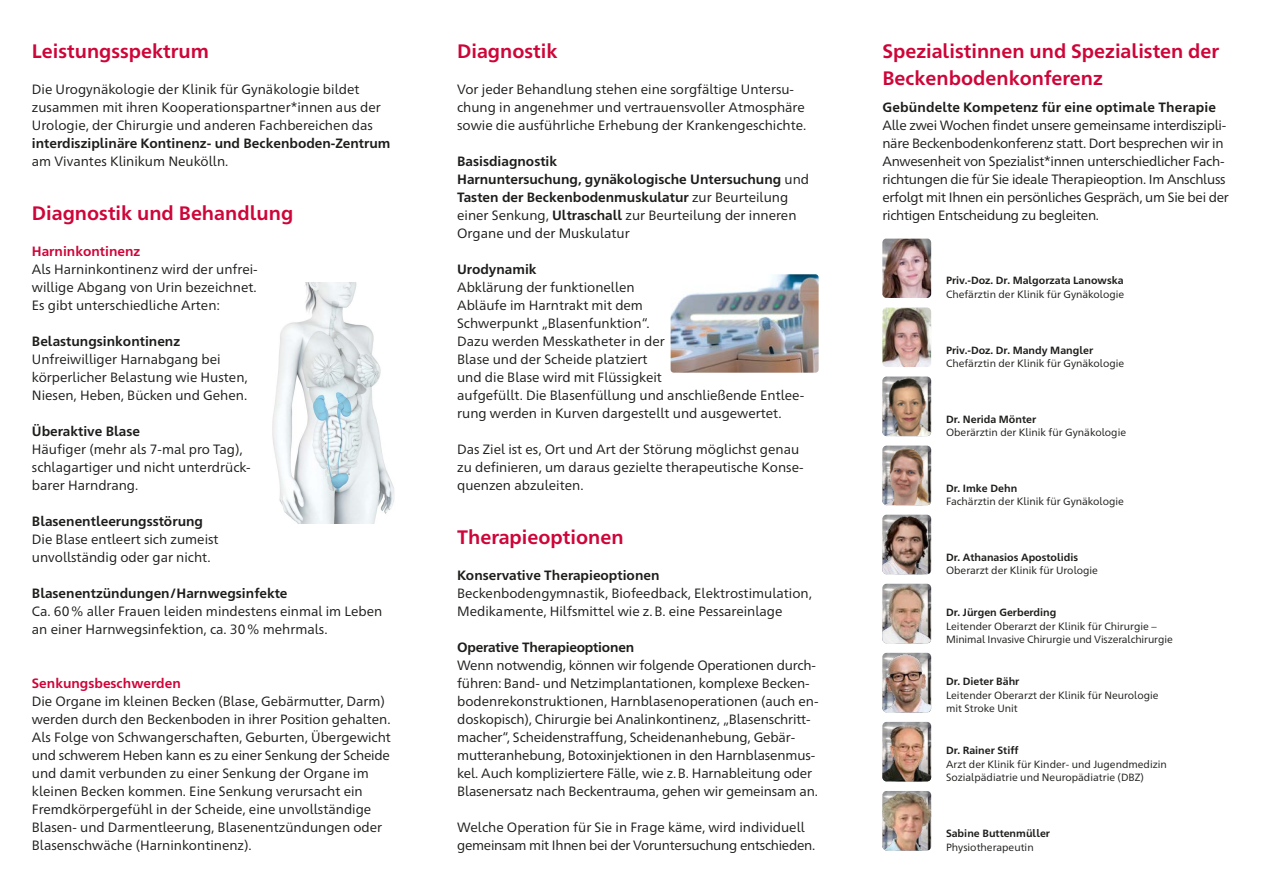
<style>
.page{position:relative;width:1263px;height:893px;background:#fff}
.page>*{position:absolute;margin:0;border:0;box-sizing:border-box;transform-origin:0 0}
.t1{font:700 19.5px/27px "Frutiger Neue 1450 Pro";color:#ce0539}
.t2{font:13.5px/18px "Frutiger Neue 1450 Pro";color:#1d1d1b}
.t3{font:700 13.5px/18px "Frutiger Neue 1450 Pro";color:#1d1d1b}
.t4{font:13.5px/18px "Frutiger Neue 1450 Pro";letter-spacing:-.02em;color:#1d1d1b}
.t5{font:700 13.5px "Frutiger Neue 1450 Pro";color:#ce0539}
.t6{font:10.5px/13.5px "Frutiger Neue 1450 Pro";color:#1d1d1b}
.t7{font:700 10.5px "Frutiger Neue 1450 Pro";color:#1d1d1b}
.s1{font-weight:400}
</style>
<div class="page">
<img style="left:272px;top:283px;width:123px;height:241px">
<img style="left:671px;top:274px;width:148px;height:99px">
<img style="left:882px;top:653px;width:49px;height:59px">
<img style="left:882px;top:239px;width:49px;height:59px">
<img style="left:882px;top:307px;width:49px;height:60px">
<img style="left:882px;top:377px;width:49px;height:59px">
<img style="left:882px;top:446px;width:49px;height:59px">
<img style="left:882px;top:515px;width:49px;height:59px">
<img style="left:882px;top:791px;width:49px;height:59px">
<img style="left:882px;top:722px;width:49px;height:59px">
<img style="left:882px;top:584px;width:49px;height:59px">
<h1 class="t1" style="left:32px;top:37px;width:179px">Leistungsspektrum</h1>
<p class="t2" style="left:32px;top:80px;width:350px">Die Urogynäkologie der Klinik für Gynäkologie bildet zusammen mit ihren Kooperationspartner*innen aus der<br>Urologie, der Chirurgie und anderen Fachbereichen das</p>
<p class="t3" style="left:32px;top:134px;width:360px">interdisziplinäre Kontinenz- und Beckenboden-Zentrum</p>
<p class="t2" style="left:32px;top:152px;width:198px">am Vivantes Klinikum Neukölln.</p>
<h1 class="t1" style="left:32px;top:199px;width:263px">Diagnostik und Behandlung</h1>
<p class="t5" style="left:32px;top:242px;width:110px">Harninkontinenz</p>
<p class="t2" style="left:32px;top:260px;width:227px;text-align:justify">Als Harninkontinenz wird der unfrei&shy;willige Abgang von Urin bezeichnet.<br>Es gibt unterschiedliche Arten:</p>
<p class="t3" style="left:32px;top:332px;width:150px">Belastungsinkontinenz</p>
<p class="t2" style="left:32px;top:350px;width:217px">Unfreiwilliger Harnabgang bei körperlicher Belastung wie Husten,<br>Niesen, Heben, Bücken und Gehen.</p>
<p class="t3" style="left:32px;top:422px;width:110px">Überaktive Blase</p>
<p class="t2" style="left:32px;top:440px;width:220px">Häufiger (mehr als 7-mal pro Tag), schlagartiger und nicht unterdrück&shy;barer Harndrang.</p>
<p class="t3" style="left:32px;top:512px;width:173px">Blasenentleerungsstörung</p>
<p class="t2" style="left:32px;top:530px;width:188px">Die Blase entleert sich zumeist unvollständig oder gar nicht.</p>
<p class="t3" style="left:32px;top:584px;width:257px">Blasenentzündungen/Harnwegsinfekte</p>
<p class="t2" style="left:32px;top:602px;width:352px">Ca. 60% aller Frauen leiden mindestens einmal im Leben an einer Harnwegsinfektion, ca. 30% mehrmals.</p>
<p class="t5" style="left:32px;top:674px;width:150px">Senkungsbeschwerden</p>
<p class="t2" style="left:32px;top:692px;width:361px">Die Organe im kleinen Becken (Blase, Gebärmutter, Darm) werden durch den Beckenboden in ihrer Position gehalten.<br>Als Folge von Schwangerschaften, Geburten, Übergewicht und schwerem Heben kann es zu einer Senkung der Scheide und damit verbunden zu einer Senkung der Organe im kleinen Becken kommen. Eine Senkung verursacht ein Fremdkörpergefühl in der Scheide, eine unvollständige Blasen- und Darmentleerung, Blasenentzündungen oder Blasenschwäche (Harninkontinenz).</p>
<h1 class="t1" style="left:457px;top:37px;width:102px">Diagnostik</h1>
<p class="t2" style="left:457px;top:80px;width:351px">Vor jeder Behandlung stehen eine sorgfältige Untersu&shy;chung in angenehmer und vertrauensvoller Atmosphäre sowie die ausführliche Erhebung der Krankengeschichte.</p>
<p class="t3" style="left:457px;top:152px;width:353px">Basisdiagnostik<br>Harnuntersuchung, gynäkologische Untersuchung <span class="s1">und </span>Tasten der Beckenbodenmuskulatur <span class="s1">zur Beurteilung einer Senkung,</span> Ultraschall <span class="s1">zur Beurteilung der inneren Organe und der Muskulatur</span></p>
<p class="t3" style="left:457px;top:260px;width:81px">Urodynamik</p>
<p class="t2" style="left:457px;top:278px;width:348px">Abklärung der funktionellen<br>Abläufe im Harntrakt mit dem<br>Schwerpunkt „Blasenfunktion“.<br>Dazu werden Messkatheter in der<br>Blase und der Scheide platziert<br>und die Blase wird mit Flüssigkeit<br>aufgefüllt. Die Blasenfüllung und anschließende Entlee&shy;rung werden in Kurven dargestellt und ausgewertet.</p>
<p class="t2" style="left:457px;top:440px;width:348px">Das Ziel ist es, Ort und Art der Störung möglichst genau zu definieren, um daraus gezielte therapeutische Konse&shy;quenzen abzuleiten.</p>
<h1 class="t1" style="left:457px;top:523px;width:168px">Therapieoptionen</h1>
<p class="t3" style="left:457px;top:566px;width:204px">Konservative Therapieoptionen</p>
<p class="t2" style="left:457px;top:584px;width:356px">Beckenbodengymnastik, Biofeedback, Elektrostimulation,<br>Medikamente, Hilfsmittel wie z.B. eine Pessareinlage</p>
<p class="t3" style="left:457px;top:638px;width:179px">Operative Therapieoptionen</p>
<p class="t2" style="left:457px;top:656px;width:363px">Wenn notwendig, können wir folgende Operationen durch&shy;führen: Band- und Netzimplantationen, komplexe Becken&shy;bodenrekonstruktionen, Harnblasenoperationen (auch en&shy;doskopisch), Chirurgie bei Analinkontinenz, „Blasenschritt&shy;macher“, Scheidenstraffung, Scheidenanhebung, Gebär&shy;mutteranhebung, Botoxinjektionen in den Harnblasenmus&shy;kel. Auch kompliziertere Fälle, wie z.B. Harnableitung oder Blasenersatz nach Beckentrauma, gehen wir gemeinsam an.</p>
<p class="t4" style="left:457px;top:818px;width:360px">Welche Operation für Sie in Frage käme, wird individuell gemeinsam mit Ihnen bei der Voruntersuchung entschieden.</p>
<h1 class="t1" style="left:882px;top:37px;width:338px">Spezialistinnen und Spezialisten der<br>Beckenbodenkonferenz</h1>
<p class="t3" style="left:882px;top:98px;width:335px">Gebündelte Kompetenz für eine optimale Therapie</p>
<p class="t4" style="left:882px;top:116px;width:348px">Alle zwei Wochen findet unsere gemeinsame interdiszipli&shy;näre Beckenbodenkonferenz statt. Dort besprechen wir in Anwesenheit von Spezialist*innen unterschiedlicher Fach&shy;richtungen die für Sie ideale Therapieoption. Im Anschluss erfolgt mit Ihnen ein persönliches Gespräch, um Sie bei der richtigen Entscheidung zu begleiten.</p>
<p class="t7" style="left:946px;top:273px;width:179px">Priv.-Doz. Dr. Malgorzata Lanowska</p>
<p class="t6" style="left:946px;top:287px;width:180px">Chefärztin der Klinik für Gynäkologie</p>
<p class="t7" style="left:946px;top:342px;width:149px">Priv.-Doz. Dr. Mandy Mangler</p>
<p class="t6" style="left:946px;top:356px;width:180px">Chefärztin der Klinik für Gynäkologie</p>
<p class="t7" style="left:946px;top:411px;width:92px">Dr. Nerida Mönter</p>
<p class="t6" style="left:946px;top:425px;width:182px">Oberärztin der Klinik für Gynäkologie</p>
<p class="t7" style="left:946px;top:480px;width:73px">Dr. Imke Dehn</p>
<p class="t6" style="left:946px;top:494px;width:179px">Fachärztin der Klinik für Gynäkologie</p>
<p class="t7" style="left:946px;top:549px;width:134px">Dr. Athanasios Apostolidis</p>
<p class="t6" style="left:946px;top:563px;width:153px">Oberarzt der Klinik für Urologie</p>
<p class="t7" style="left:946px;top:605px;width:112px">Dr. Jürgen Gerberding</p>
<p class="t6" style="left:946px;top:619px;width:228px">Leitender Oberarzt der Klinik für Chirurgie –<br>Minimal Invasive Chirurgie und Viszeralchirurgie</p>
<p class="t7" style="left:946px;top:674px;width:75px">Dr. Dieter Bähr</p>
<p class="t6" style="left:946px;top:688px;width:214px">Leitender Oberarzt der Klinik für Neurologie mit Stroke Unit</p>
<p class="t7" style="left:946px;top:743px;width:74px">Dr. Rainer Stiff</p>
<p class="t6" style="left:946px;top:757px;width:222px">Arzt der Klinik für Kinder- und Jugendmedizin<br>Sozialpädiatrie und Neuropädiatrie (DBZ)</p>
<p class="t7" style="left:946px;top:826px;width:106px">Sabine Buttenmüller</p>
<p class="t6" style="left:946px;top:839px;width:89px">Physiotherapeutin</p>
</div>
